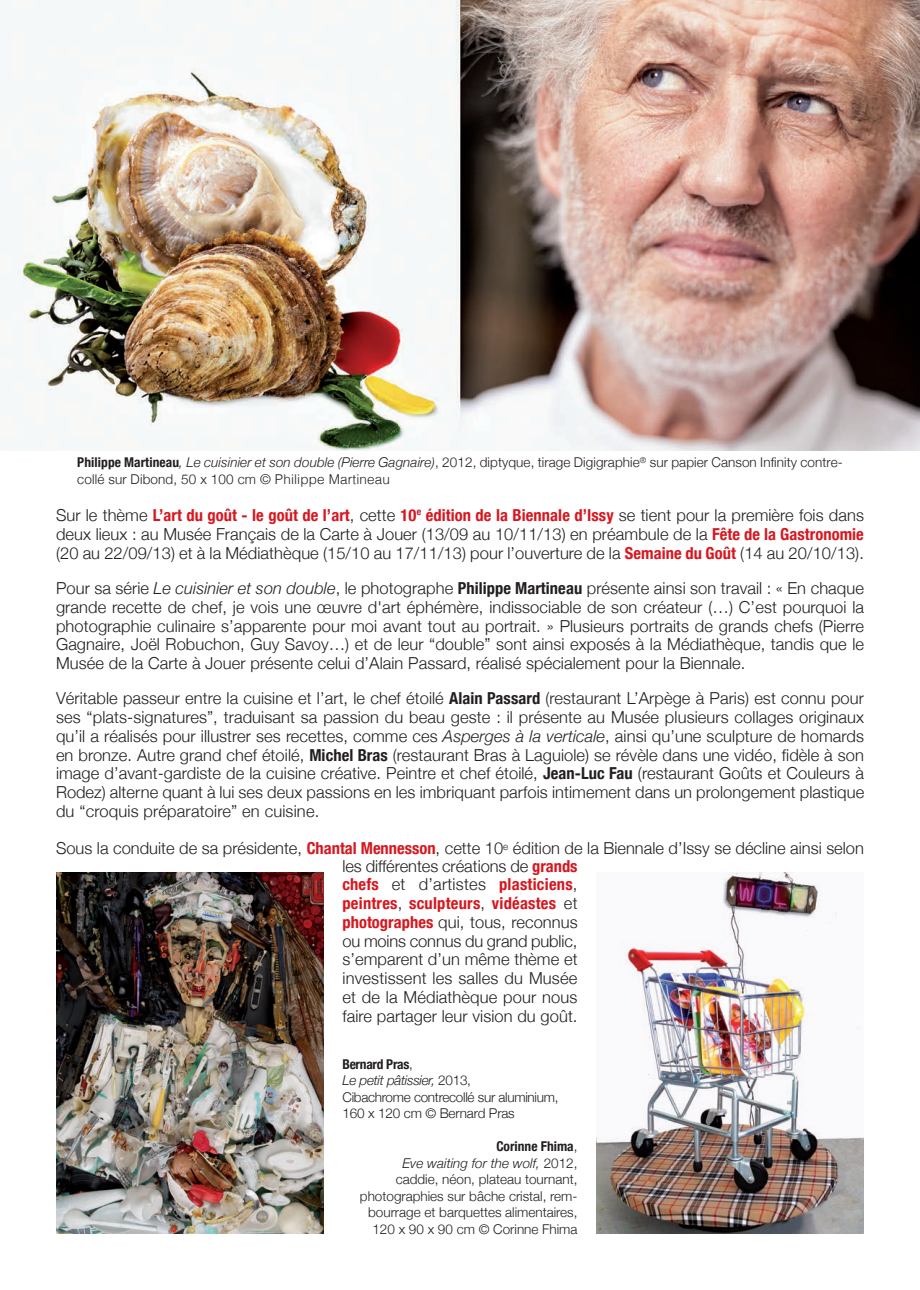
<style>
.page{position:relative;width:920px;height:1290px;background:#fff}
.page>*{position:absolute;margin:0;border:0;box-sizing:border-box;transform-origin:0 0}
.t1{font:300 16.5px/18.8px "Helvetica Neue";letter-spacing:.005em;color:#231f20;text-align:justify}
.t2{font:300 13.5px/16.5px "Helvetica Neue";color:#231f20}
.t3{font:300 13.5px/16.5px "Helvetica Neue";letter-spacing:-.02em;color:#231f20}
.s1{font-weight:700;font-stretch:condensed}
.s2{font-style:italic}
.s3{font-family:"Helvetica"}
.s4{font-weight:700;font-stretch:condensed;color:#d7171f}
</style>
<div class="page">
<img style="left:17px;top:0;width:902px;height:451px">
<img style="left:596px;top:872px;width:268px;height:362px">
<img style="left:56px;top:872px;width:268px;height:362px">
<p class="t2" style="left:77px;top:454px;width:767px"><span class="s1">Philippe Martineau</span><span class="s2">, Le cuisinier et son double (Pierre Gagnaire)</span>, 2012, diptyque, tirage Digigraphie<sup>®</sup> sur papier Canson Infinity contre&shy;collé sur Dibond, 50 x 100 c<span class="s3">m © Philippe Martineau</span></p>
<p class="t1" style="left:56px;top:506px;width:809px">Sur le thème <span class="s4">L’art du goût - le goût de l’art</span>, cette <span class="s4">10</span><sup>e</sup> <span class="s4">édition de la Biennale d’Issy</span> se tient pour la première fois dans deux lieux : au Musée Français de la Carte à Jouer (13/09 au 10/11/13) en préambule de la <span class="s4">Fête de la Gastronomie </span>(20 au 22/09/13) et à la Médiathèque (15/10 au 17/11/13) pour l’ouverture de la <span class="s4">Semaine du Goût</span> (14 au 20/10/13).</p>
<p class="t1" style="left:56px;top:578px;width:810px">Pour sa série <span class="s2">Le cuisinier et son double</span>, le photographe <span class="s1">Philippe Martineau</span> présente ainsi son travail : « En chaque grande recette de chef, je vois une œuvre d'art éphémère, indissociable de son créateur (…) C’est pourquoi la photographie culinaire s’apparente pour moi avant tout au portrait. » Plusieurs portraits de grands chefs (Pierre Gagnaire, Joël Robuchon, Guy Savoy…) et de leur “double” sont ainsi exposés à la Médiathèque, tandis que le Musée de la Carte à Jouer présente celui d’Alain Passard, réalisé spécialement pour la Biennale.</p>
<p class="t1" style="left:56px;top:689px;width:810px">Véritable passeur entre la cuisine et l’art, le chef étoilé <span class="s1">Alain Passard</span> (restaurant L’Arpège à Paris) est connu pour ses “plats-signatures”, traduisant sa passion du beau geste : il présente au Musée plusieurs collages originaux qu’il a réalisés pour illustrer ses recettes, comme ces <span class="s2">Asperges à la verticale</span>, ainsi qu’une sculpture de homards en bronze. Autre grand chef étoilé, <span class="s1">Michel Bras</span> (restaurant Bras à Laguiole) se révèle dans une vidéo, fidèle à son image d’avant-gardiste de la cuisine créative. Peintre et chef étoilé, <span class="s1">Jean-Luc Fau</span> (restaurant Goûts et Couleurs à Rodez) alterne quant à lui ses deux passions en les imbriquant parfois intimement dans un prolongement plastique du “croquis préparatoire” en cuisine.</p>
<p class="t1" style="left:56px;top:839px;width:809px">Sous la conduite de sa présidente, <span class="s4">Chantal Mennesson</span>, cette 10<sup>e</sup> édition de la Biennale d’Issy se décline ainsi selon</p>
<p class="t1" style="left:342px;top:856px;width:237px">les différentes créations de <span class="s4">grands chefs</span> et d’artistes <span class="s4">plasticiens</span>, <span class="s4">peintres</span>, <span class="s4">sculpteurs</span>, <span class="s4">vidéastes</span> et <span class="s4">photographes</span> qui, tous, reconnus ou moins connus du grand public, s’emparent d’un même thème et investissent les salles du Musée et de la Médiathèque pour nous faire partager leur vision du goût.</p>
<p class="t3" style="left:342px;top:1055px;width:218px"><span class="s1">Bernard Pras</span>,<br><span class="s2">Le petit pâtissier,</span> 2013,<br>Cibachrome contrecollé sur aluminium,<br>160 x 120 cm © Bernard Pras</p>
<p class="t2" style="left:360px;top:1138px;width:219px;text-align:right"><span class="s1">Corinne Fhima</span>,<br><span class="s2">Eve waiting for the wolf,</span> 2012, caddie, néon, plateau tournant, photographies sur bâche cristal, rem&shy;bourrage et barquettes alimentaires,<br>120 x 90 x 90 cm © Corinne Fhima</p>
</div>
